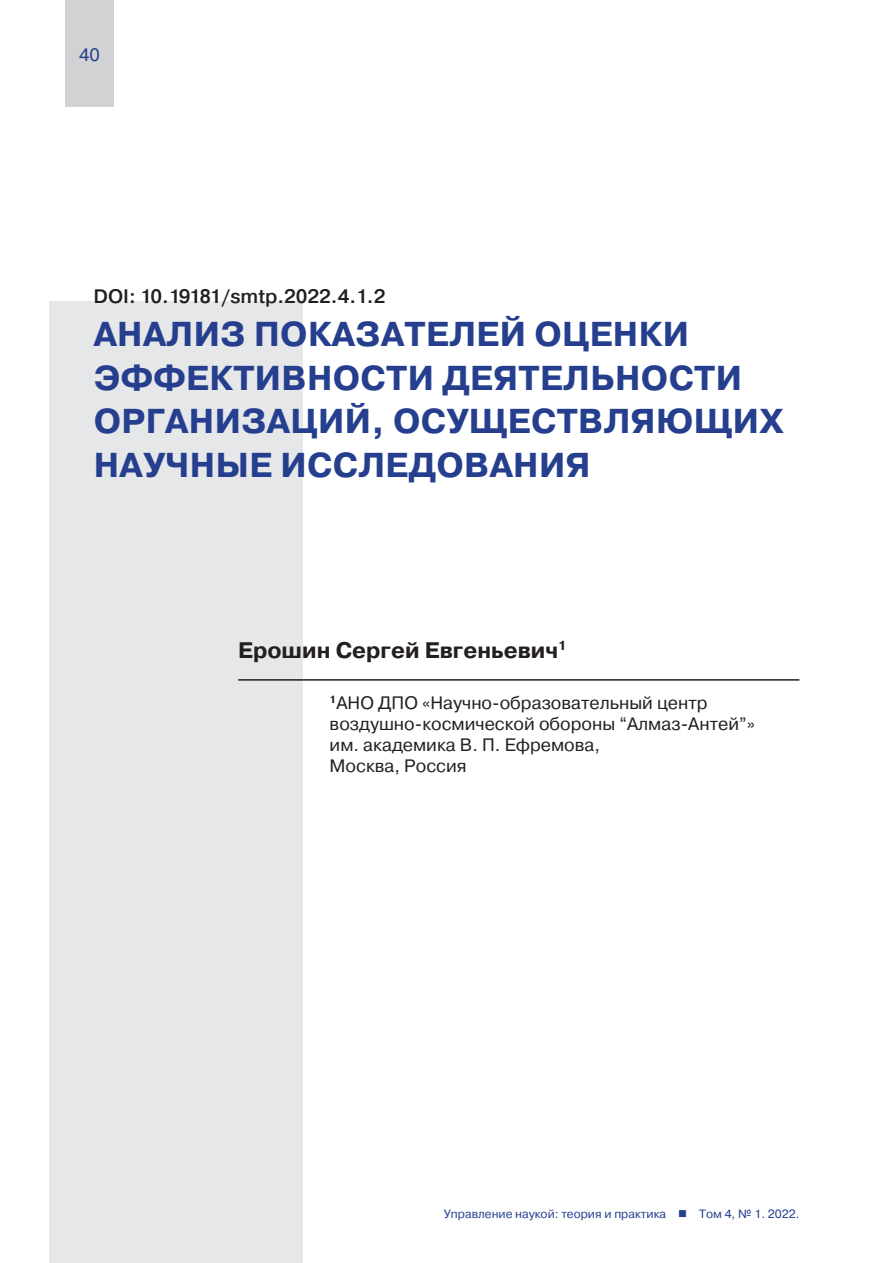
<style>
.page{position:relative;width:893px;height:1263px;background:#fff}
.page>*{position:absolute;margin:0;border:0;box-sizing:border-box;transform-origin:0 0}
.t1{font:700 34.5px/43.5px "Pragmatica";letter-spacing:.01em;color:#253f8e}
.t2{font:700 22.5px "Pragmatica";color:#231f20}
.t3{font:500 19.5px "Pragmatica";color:#231f20}
.t4{font:18px/21px "Pragmatica";color:#231f20}
.t5{font:18px "Pragmatica";color:#253f8e}
.t6{font:12px "Pragmatica";color:#253f8e}
</style>
<div class="page">
<div style="left:50px;top:302px;width:253px;height:961px;background:#e6e7e9"></div>
<div style="left:65px;top:0;width:49px;height:106px;background:#d1d2d4"></div>
<hr style="left:238px;top:679px;width:561px;height:2px;background:#231f20">
<p class="t5" style="left:79px;top:44px;width:22px">40</p>
<p class="t3" style="left:94px;top:284px;width:293px">DOI: 10.19181/smtp.2022.4.1.2</p>
<h1 class="t1" style="left:94px;top:313px;width:692px">АНАЛИЗ ПОКАЗАТЕЛЕЙ ОЦЕНКИ<br>ЭФФЕКТИВНОСТИ ДЕЯТЕЛЬНОСТИ<br>ОРГАНИЗАЦИЙ, ОСУЩЕСТВЛЯЮЩИХ<br>НАУЧНЫЕ ИССЛЕДОВАНИЯ</h1>
<p class="t2" style="left:238px;top:635px;width:330px">Ерошин Сергей Евгеньевич<sup>1</sup></p>
<p class="t4" style="left:330px;top:692px;width:427px"><sup>1</sup>АНО ДПО «Научно-образовательный центр воздушно-космической обороны “Алмаз-Антей”» им. академика В. П. Ефремова,<br>Москва, Россия</p>
<p class="t6" style="left:444px;top:1206px;width:357px">Управление наукой: теория и практика ■ Том 4, № 1. 2022.</p>
</div>
